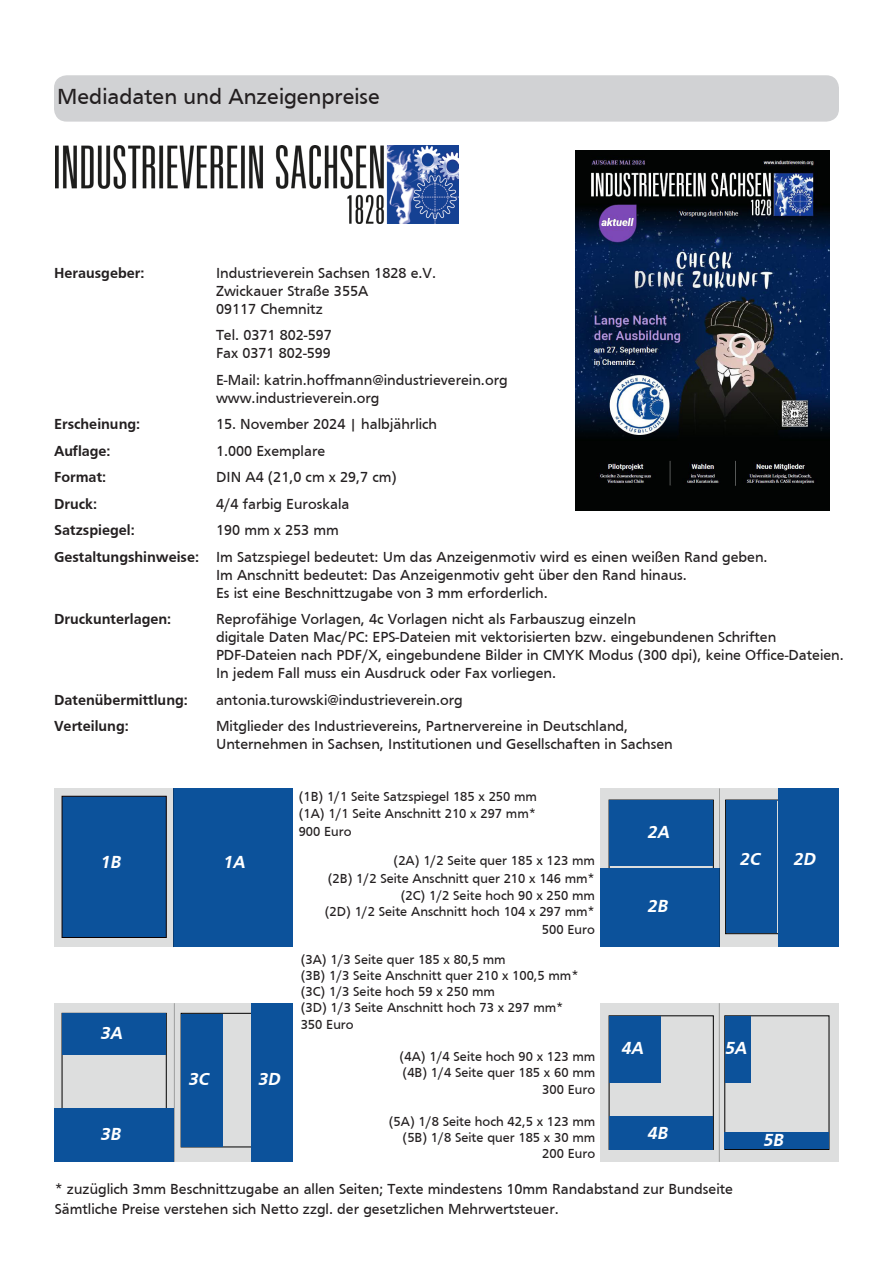
<style>
.page{position:relative;width:893px;height:1263px;background:#fff}
.page>*{position:absolute;margin:0;border:0;box-sizing:border-box;transform-origin:0 0}
.t1{font:22.5px "Frutiger";color:#231f20}
.t2{font:italic 700 18px "Frutiger";color:#fff}
.t3{font:15px/18px "Frutiger";color:#231f20}
.t4{font:700 15px "Frutiger";color:#231f20}
.t5{font:13.5px/16.2px "Frutiger";color:#231f20;text-align:right}
.s1{font-weight:700}
</style>
<div class="page">
<div style="left:54px;top:75px;width:785px;height:47px;background:#d1d2d4;border-radius:13px"></div>
<img style="left:55px;top:146px;width:404px;height:77px">
<img style="left:575px;top:151px;width:254px;height:359px">
<div style="left:55px;top:788px;width:238px;height:159px;background:#dddede"></div>
<div style="left:55px;top:1003px;width:238px;height:159px;background:#dddede"></div>
<div style="left:601px;top:788px;width:238px;height:159px;background:#dddede"></div>
<div style="left:601px;top:1003px;width:238px;height:159px;background:#dddede"></div>
<div style="left:62px;top:1013px;width:105px;height:134px;background:#dddede;border:1px solid #000"></div>
<div style="left:181px;top:1013px;width:105px;height:134px;background:#dddede;border:1px solid #000"></div>
<div style="left:725px;top:800px;width:105px;height:134px;background:#dddede;border:1px solid #000"></div>
<div style="left:726px;top:800px;width:51px;height:133px;background:#0c529b"></div>
<div style="left:778px;top:788px;width:61px;height:159px;background:#0c529b"></div>
<div style="left:609px;top:1015px;width:105px;height:135px;background:#dddede;border:1px solid #000"></div>
<div style="left:724px;top:1015px;width:105px;height:135px;background:#dddede;border:1px solid #000"></div>
<div style="left:174px;top:788px;width:119px;height:159px;background:#0c529b"></div>
<div style="left:62px;top:796px;width:105px;height:142px;background:#0c529b;border:1px solid #0c0000"></div>
<div style="left:55px;top:1109px;width:119px;height:53px;background:#0c529b"></div>
<div style="left:63px;top:1014px;width:103px;height:41px;background:#0c529b"></div>
<div style="left:251px;top:1003px;width:42px;height:159px;background:#0c529b"></div>
<div style="left:182px;top:1014px;width:41px;height:132px;background:#0c529b"></div>
<div style="left:600px;top:868px;width:120px;height:79px;background:#0c529b"></div>
<div style="left:609px;top:800px;width:104px;height:66px;background:#0c529b"></div>
<div style="left:609px;top:1116px;width:104px;height:33px;background:#0c529b"></div>
<div style="left:724px;top:1132px;width:105px;height:17px;background:#0c529b"></div>
<div style="left:609px;top:1016px;width:52px;height:66px;background:#0c529b"></div>
<div style="left:725px;top:1016px;width:26px;height:66px;background:#0c529b"></div>
<hr style="left:174px;top:1003px;width:1px;height:159px;background:#040503">
<hr style="left:719px;top:1003px;width:1px;height:159px;background:#040503">
<hr style="left:719px;top:788px;width:1px;height:159px;background:#040503">
<hr style="left:173px;top:788px;width:1px;height:159px;background:#040503">
<h1 class="t1" style="left:57px;top:84px;width:324px">Mediadaten und Anzeigenpreise</h1>
<p class="t4" style="left:54px;top:264px;width:92px">Herausgeber:</p>
<p class="t3" style="left:216px;top:264px;width:222px">Industrieverein Sachsen 1828 e.V.<br>Zwickauer Straße 355A<br>09117 Chemnitz</p>
<p class="t3" style="left:216px;top:326px;width:117px">Tel. 0371 802-597<br>Fax 0371 802-599</p>
<p class="t3" style="left:216px;top:371px;width:293px">E-Mail: katrin.hoffmann@industrieverein.org www.industrieverein.org</p>
<p class="t4" style="left:54px;top:416px;width:88px">Erscheinung:</p>
<p class="t3" style="left:216px;top:415px;width:223px">15. November 2024 | halbjährlich</p>
<p class="t4" style="left:54px;top:442px;width:58px">Auflage:</p>
<p class="t3" style="left:216px;top:442px;width:111px">1.000 Exemplare</p>
<p class="t4" style="left:54px;top:469px;width:54px">Format:</p>
<p class="t3" style="left:216px;top:468px;width:182px">DIN A4 (21,0 cm x 29,7 cm)</p>
<p class="t4" style="left:54px;top:495px;width:45px">Druck:</p>
<p class="t3" style="left:216px;top:495px;width:135px">4/4 farbig Euroskala</p>
<p class="t4" style="left:54px;top:522px;width:82px">Satzspiegel:</p>
<p class="t3" style="left:54px;top:517px;width:715px;line-height:26.5px;text-indent:162px">190 mm x 253 mm<br><span class="s1">Gestaltungshinweise:</span> Im Satzspiegel bedeutet: Um das Anzeigenmotiv wird es einen weißen Rand geben.</p>
<p class="t3" style="left:216px;top:566px;width:472px">Im Anschnitt bedeutet: Das Anzeigenmotiv geht über den Rand hinaus.<br>Es ist eine Beschnittzugabe von 3 mm erforderlich.</p>
<p class="t4" style="left:54px;top:611px;width:119px">Druckunterlagen:</p>
<p class="t3" style="left:216px;top:610px;width:629px">Reprofähige Vorlagen, 4c Vorlagen nicht als Farbauszug einzeln<br>digitale Daten Mac/PC: EPS-Dateien mit vektorisierten bzw. eingebundenen Schriften PDF-Dateien nach PDF/X, eingebundene Bilder in CMYK Modus (300 dpi), keine Office-Dateien.<br>In jedem Fall muss ein Ausdruck oder Fax vorliegen.</p>
<p class="t4" style="left:54px;top:691px;width:135px">Datenübermittlung:</p>
<p class="t3" style="left:216px;top:691px;width:248px">antonia.turowski@industrieverein.org</p>
<p class="t4" style="left:54px;top:718px;width:76px">Verteilung:</p>
<p class="t3" style="left:216px;top:717px;width:458px">Mitglieder des Industrievereins, Partnervereine in Deutschland,<br>Unternehmen in Sachsen, Institutionen und Gesellschaften in Sachsen</p>
<p class="t5" style="left:299px;top:789px;width:240px;text-align:left">(1B) 1/1 Seite Satzspiegel 185 x 250 mm (1A) 1/1 Seite Anschnitt 210 x 297 mm*</p>
<p class="t5" style="left:299px;top:823px;width:54px">900 Euro</p>
<p class="t5" style="left:328px;top:852px;width:269px;line-height:18px">(2A) 1/2 Seite quer 185 x 123 mm<br>(2B) 1/2 Seite Anschnitt quer 210 x 146 mm*</p>
<p class="t5" style="left:325px;top:887px;width:272px">(2C) 1/2 Seite hoch 90 x 250 mm<br>(2D) 1/2 Seite Anschnitt hoch 104 x 297 mm*</p>
<p class="t5" style="left:542px;top:921px;width:54px">500 Euro</p>
<p class="t5" style="left:301px;top:951px;width:279px;text-align:left">(3A) 1/3 Seite quer 185 x 80,5 mm<br>(3B) 1/3 Seite Anschnitt quer 210 x 100,5 mm* (3C) 1/3 Seite hoch 59 x 250 mm<br>(3D) 1/3 Seite Anschnitt hoch 73 x 297 mm*<br>350 Euro</p>
<p class="t5" style="left:400px;top:1048px;width:197px">(4A) 1/4 Seite hoch 90 x 123 mm (4B) 1/4 Seite quer 185 x 60 mm<br>300 Euro</p>
<p class="t5" style="left:389px;top:1113px;width:208px">(5A) 1/8 Seite hoch 42,5 x 123 mm (5B) 1/8 Seite quer 185 x 30 mm<br>200 Euro</p>
<p class="t3" style="left:55px;top:1179px;width:680px;line-height:19.8px">* zuzüglich 3mm Beschnittzugabe an allen Seiten; Texte mindestens 10mm Randabstand zur Bundseite<br>Sämtliche Preise verstehen sich Netto zzgl. der gesetzlichen Mehrwertsteuer.</p>
<p class="t2" style="left:647px;top:822px;width:27px">2A</p>
<p class="t2" style="left:739px;top:848px;width:25px">2C</p>
<p class="t2" style="left:793px;top:848px;width:27px">2D</p>
<p class="t2" style="left:100px;top:852px;width:26px">1B</p>
<p class="t2" style="left:223px;top:852px;width:27px">1A</p>
<p class="t2" style="left:647px;top:896px;width:26px">2B</p>
<p class="t2" style="left:100px;top:1022px;width:27px">3A</p>
<p class="t2" style="left:621px;top:1038px;width:27px">4A</p>
<p class="t2" style="left:724px;top:1038px;width:27px">5A</p>
<p class="t2" style="left:188px;top:1068px;width:25px">3C</p>
<p class="t2" style="left:258px;top:1068px;width:27px">3D</p>
<p class="t2" style="left:647px;top:1123px;width:26px">4B</p>
<p class="t2" style="left:100px;top:1124px;width:26px">3B</p>
<p class="t2" style="left:763px;top:1129px;width:26px">5B</p>
</div>
